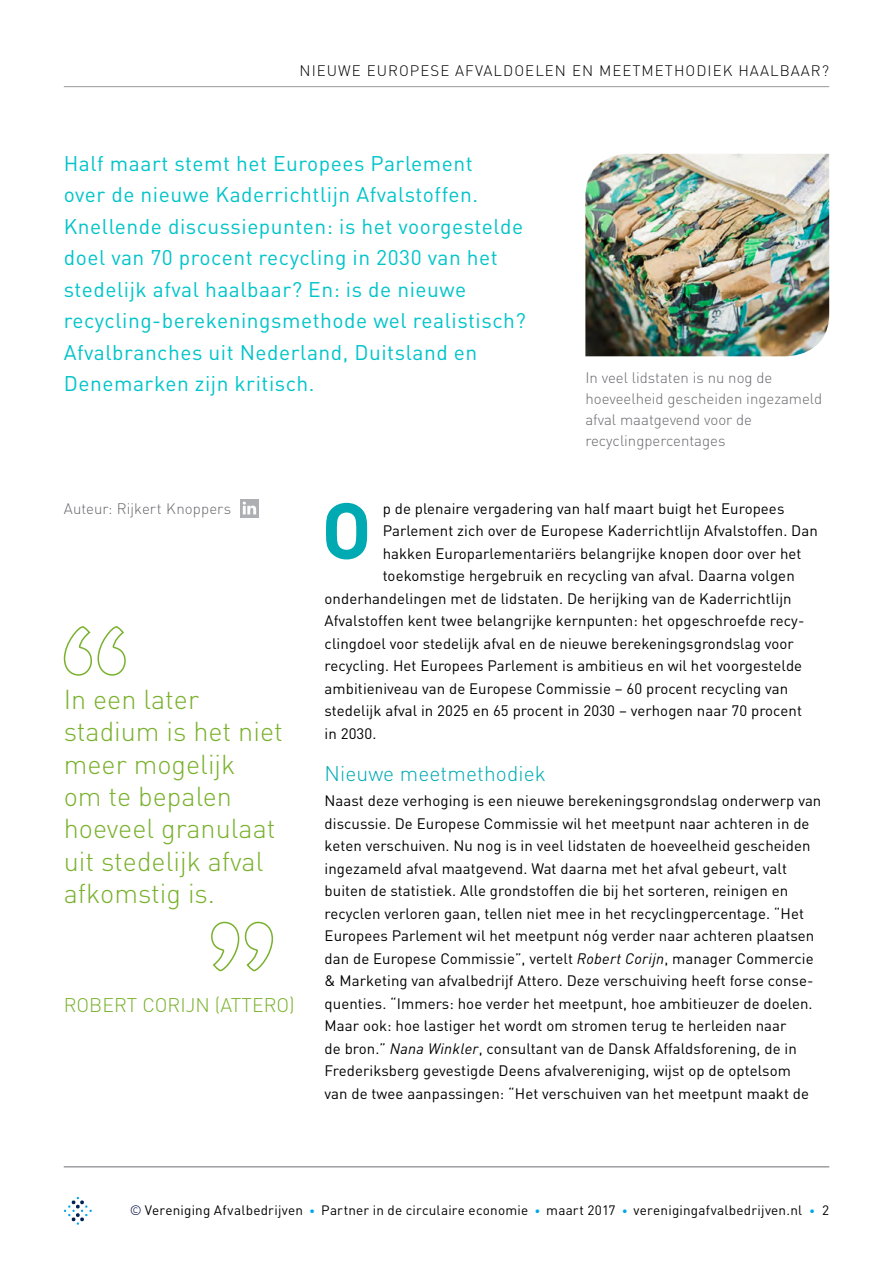
<style>
.page{position:relative;width:893px;height:1263px;background:#fff}
.page>*{position:absolute;margin:0;border:0;box-sizing:border-box;transform-origin:0 0}
.t1{font:700 78.15px "DIN";color:#00aab3}
.t2{font:300 27px/32.4px "DIN";color:#79b12d}
.t3{font:21px/31.5px "DIN";letter-spacing:.025em;color:#00c4ca}
.t4{font:300 21px "DIN";letter-spacing:.005em;color:#00aab3}
.t5{font:300 19.5px "DIN";color:#79b12d}
.t6{font:15px/22.5px "DIN";letter-spacing:.005em;color:#000}
.t7{font:300 15px/21px "DIN";color:#68676c}
.t8{font:300 15px "DIN";letter-spacing:.07em;color:#000}
.t9{font:13.5px "DIN";letter-spacing:.015em;color:#000}
.s1{font-style:italic}
.s2{font-weight:300;color:#000b43}
.s3{font-weight:300;font-size:11.25px;color:#00a6eb}
</style>
<div class="page">
<svg style="left:64px;top:1197px;width:28px;height:28px"></svg>
<hr style="left:64px;top:86px;width:765px;height:1px;background:#98989c">
<div style="left:240px;top:499px;width:18px;height:18px;background:#aeafb2"></div>
<svg style="left:243px;top:502px;width:13px;height:12px"></svg>
<hr style="left:64px;top:1166px;width:765px;height:1px;background:#98989c">
<img style="left:585px;top:154px;width:244px;height:202px">
<svg style="left:63px;top:626px;width:63px;height:50px"></svg>
<svg style="left:211px;top:921px;width:63px;height:51px"></svg>
<p class="t8" style="left:300px;top:61px;width:531px">NIEUWE EUROPESE AFVALDOELEN EN MEETMETHODIEK HAALBAAR?</p>
<p class="t3" style="left:64px;top:147px;width:464px">Half maart stemt het Europees Parlement<br>over de nieuwe Kaderrichtlijn Afvalstoffen.<br>Knellende discussiepunten: is het voorgestelde doel van 70 procent recycling in 2030 van het stedelijk afval haalbaar? En: is de nieuwe recycling-berekeningsmethode wel realistisch?<br>Afvalbranches uit Nederland, Duitsland en Denemarken zijn kritisch.</p>
<p class="t7" style="left:585px;top:367px;width:238px">In veel lidstaten is nu nog de hoeveelheid gescheiden ingezameld afval maatgevend voor de recyclingpercentages</p>
<p class="t7" style="left:64px;top:498px;width:169px">Auteur: Rijkert Knoppers</p>
<h1 class="t1" style="left:321px;top:480px;width:52px">O</h1>
<p class="t6" style="left:383px;top:497px;width:403px">p de plenaire vergadering van half maart buigt het Europees</p>
<p class="t6" style="left:383px;top:519px;width:437px">Parlement zich over de Europese Kaderrichtlijn Afvalstoffen. Dan</p>
<p class="t6" style="left:383px;top:542px;width:420px">hakken Europarlementariërs belangrijke knopen door over het</p>
<p class="t6" style="left:383px;top:564px;width:414px">toekomstige hergebruik en recycling van afval. Daarna volgen</p>
<p class="t6" style="left:325px;top:587px;width:469px">onderhandelingen met de lidstaten. De herijking van de Kaderrichtlijn</p>
<p class="t6" style="left:325px;top:609px;width:481px">Afvalstoffen kent twee belangrijke kernpunten: het opgeschroefde recy-</p>
<p class="t6" style="left:325px;top:632px;width:471px">clingdoel voor stedelijk afval en de nieuwe berekeningsgrondslag voor</p>
<p class="t6" style="left:325px;top:654px;width:479px">recycling. Het Europees Parlement is ambitieus en wil het voorgestelde</p>
<p class="t6" style="left:325px;top:677px;width:465px">ambitieniveau van de Europese Commissie – 60 procent recycling van</p>
<p class="t6" style="left:325px;top:699px;width:479px">stedelijk afval in 2025 en 65 procent in 2030 – verhogen naar 70 procent</p>
<p class="t6" style="left:325px;top:722px;width:53px">in 2030.</p>
<h3 class="t4" style="left:325px;top:760px;width:223px">Nieuwe meetmethodiek</h3>
<p class="t6" style="left:325px;top:789px;width:498px">Naast deze verhoging is een nieuwe berekeningsgrondslag onderwerp van discussie. De Europese Commissie wil het meetpunt naar achteren in de keten verschuiven. Nu nog is in veel lidstaten de hoeveelheid gescheiden ingezameld afval maatgevend. Wat daarna met het afval gebeurt, valt buiten de statistiek. Alle grondstoffen die bij het sorteren, reinigen en recyclen verloren gaan, tellen niet mee in het recyclingpercentage. “Het Europees Parlement wil het meetpunt nóg verder naar achteren plaatsen dan de Europese Commissie”, vertelt <span class="s1">Robert Corijn</span>, manager Commercie &amp; Marketing van afvalbedrijf Attero. Deze verschuiving heeft forse conse&shy;quenties. “Immers: hoe verder het meetpunt, hoe ambitieuzer de doelen.<br>Maar ook: hoe lastiger het wordt om stromen terug te herleiden naar<br>de bron.” <span class="s1">Nana Winkler</span>, consultant van de Dansk Affaldsforening, de in Frederiksberg gevestigde Deens afvalvereniging, wijst op de optelsom<br>van de twee aanpassingen: “Het verschuiven van het meetpunt maakt de</p>
<h2 class="t2" style="left:64px;top:682px;width:221px">In een later stadium is het niet meer mogelijk<br>om te bepalen hoeveel granulaat uit stedelijk afval afkomstig is.</h2>
<h3 class="t5" style="left:64px;top:993px;width:232px">ROBERT CORIJN (ATTERO)</h3>
<p class="t9" style="left:130px;top:1202px;width:701px"><span class="s2">©</span> Vereniging Afvalbedrijven <span class="s3">•</span> Partner in de circulaire economie <span class="s3">•</span> maart 2017 <span class="s3">•</span> verenigingafvalbedrijven.nl <span class="s3">•</span> 2</p>
</div>
